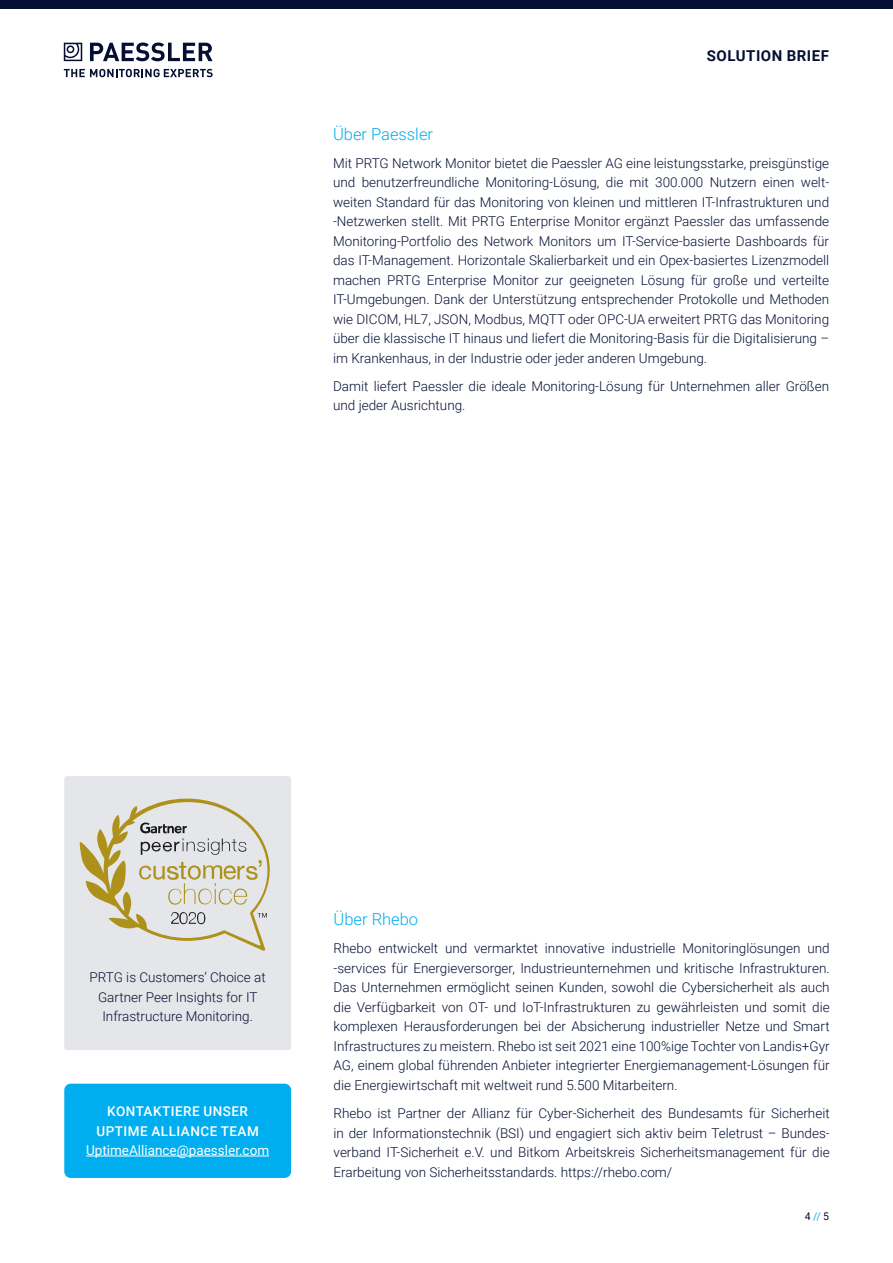
<style>
.page{position:relative;width:893px;height:1263px;background:#fff}
.page>*{position:absolute;margin:0;border:0;box-sizing:border-box;transform-origin:0 0}
.H2___Cyan{font:300 16.5px "Roboto";color:#00aeef}
.t1{font:700 15px "Roboto";letter-spacing:.035em;color:#050f34}
.Fließtext{font:300 13.5px/19.5px "Roboto";color:#050f34;text-align:justify}
.Button___White{font:500 13.5px "Roboto";letter-spacing:.035em;color:#fff}
.Button___White-2{font:13.5px "Roboto";color:#fff}
.t2{font:10.5px "Roboto";color:#050f34}
.s1{color:#00aeef}
</style>
<div class="page">
<div style="left:0;top:0;width:893px;height:9px;background:#050f34"></div>
<svg style="left:90px;top:43px;width:123px;height:18px"></svg>
<svg style="left:64px;top:43px;width:18px;height:18px"></svg>
<svg style="left:64px;top:69px;width:149px;height:8px"></svg>
<div style="left:64px;top:776px;width:227px;height:274px;background:#e5e6e9;border-radius:3px"></div>
<svg style="left:80px;top:798px;width:190px;height:153px"></svg>
<div style="left:64px;top:1084px;width:227px;height:94px;background:#00aeef;border-radius:6px"></div>
<hr style="left:86px;top:1156px;width:183px;height:1px;background:#fff">
<p class="t1" style="left:707px;top:46px;width:124px">SOLUTION BRIEF</p>
<p class="H2___Cyan" style="left:333px;top:123px;width:101px">Über Paessler</p>
<p class="Fließtext" style="left:333px;top:153px;width:498px">Mit PRTG Network Monitor bietet die Paessler AG eine leistungsstarke, preisgünstige und benutzerfreundliche Monitoring-Lösung, die mit 300.000 Nutzern einen welt&shy;weiten Standard für das Monitoring von kleinen und mittleren IT-Infrastrukturen und -Netzwerken stellt. Mit PRTG Enterprise Monitor ergänzt Paessler das umfassende Monitoring-Portfolio des Network Monitors um IT-Service-basierte Dashboards für das IT-Management. Horizontale Skalierbarkeit und ein Opex-basiertes Lizenzmodell machen PRTG Enterprise Monitor zur geeigneten Lösung für große und verteilte IT-Umgebungen. Dank der Unterstützung entsprechender Protokolle und Methoden wie DICOM, HL7, JSON, Modbus, MQTT oder OPC-UA erweitert PRTG das Monitoring über die klassische IT hinaus und liefert die Monitoring-Basis für die Digitalisierung – im Krankenhaus, in der Industrie oder jeder anderen Umgebung.</p>
<p class="Fließtext" style="left:333px;top:376px;width:498px">Damit liefert Paessler die ideale Monitoring-Lösung für Unternehmen aller Größen und jeder Ausrichtung.</p>
<p class="Fließtext" style="left:90px;top:967px;width:178px;text-align:center">PRTG is Customers‘ Choice at<br>Gartner Peer Insights for IT<br>Infrastructure Monitoring.</p>
<p class="Button___White" style="left:107px;top:1102px;width:142px">KONTAKTIERE UNSER</p>
<p class="Button___White" style="left:96px;top:1121px;width:164px">UPTIME ALLIANCE TEAM</p>
<p class="Button___White-2" style="left:86px;top:1141px;width:185px">UptimeAlliance@paessler.com</p>
<p class="H2___Cyan" style="left:334px;top:908px;width:86px">Über Rhebo</p>
<p class="Fließtext" style="left:334px;top:938px;width:498px">Rhebo entwickelt und vermarktet innovative industrielle Monitoringlösungen und -services für Energieversorger, Industrieunternehmen und kritische Infrastrukturen.<br>Das Unternehmen ermöglicht seinen Kunden, sowohl die Cybersicherheit als auch die Verfügbarkeit von OT- und IoT-Infrastrukturen zu gewährleisten und somit die komplexen Herausforderungen bei der Absicherung industrieller Netze und Smart Infrastructures zu meistern. Rhebo ist seit 2021 eine 100%ige Tochter von Landis+Gyr AG, einem global führenden Anbieter integrierter Energiemanagement-Lösungen für die Energiewirtschaft mit weltweit rund 5.500 Mitarbeitern.</p>
<p class="Fließtext" style="left:334px;top:1103px;width:498px">Rhebo ist Partner der Allianz für Cyber-Sicherheit des Bundesamts für Sicherheit in der Informationstechnik (BSI) und engagiert sich aktiv beim Teletrust – Bundes&shy;verband IT-Sicherheit e.V. und Bitkom Arbeitskreis Sicherheitsmanagement für die Erarbeitung von Sicherheitsstandards. https://rhebo.com/</p>
<p class="t2" style="left:805px;top:1209px;width:26px">4 <span class="s1">//</span> 5</p>
</div>
